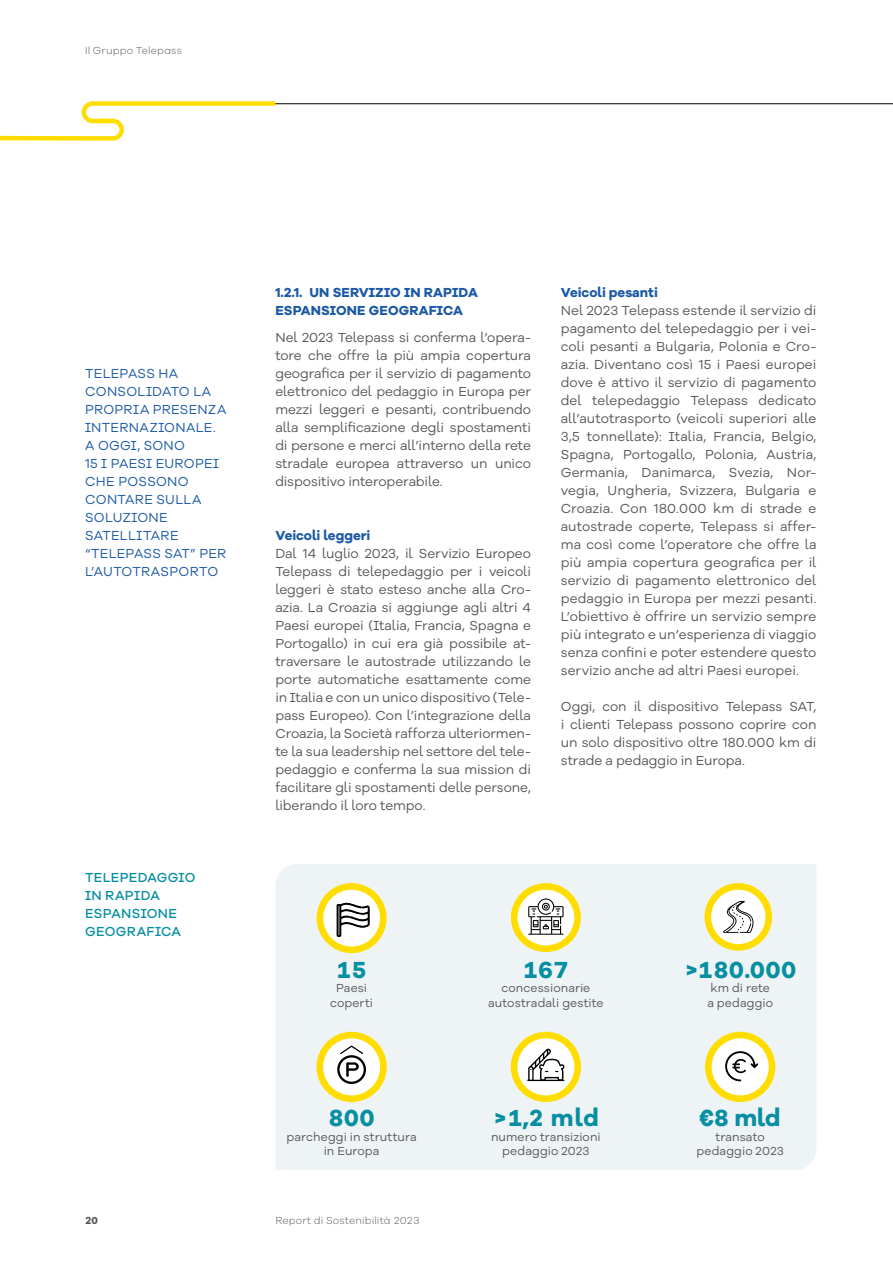
<style>
.page{position:relative;width:893px;height:1263px;background:#fff}
.page>*{position:absolute;margin:0;border:0;box-sizing:border-box;transform-origin:0 0}
.t1{font:700 24px "Galano Grotesque Alt";letter-spacing:.035em;color:#068fa2}
.t2{font:13.5px/18px "Galano Grotesque Alt";letter-spacing:-.005em;color:#575756;text-align:justify}
.t3{font:13.5px/18px "Galano Grotesque Alt";letter-spacing:.02em;color:#1c59a5}
.t4{font:700 13.5px/18px "Galano Grotesque Alt";color:#1c59a5}
.t5{font:500 13.5px/18px "Galano Grotesque Alt";letter-spacing:.025em;color:#068fa2}
.t6{font:12px/14.4px "Galano Grotesque Alt";letter-spacing:.01em;color:#575756;text-align:center}
.t7{font:300 10.5px "Galano Grotesque";letter-spacing:.015em;color:#575756}
.t8{font:700 10.5px "Galano Grotesque";color:#575756}
</style>
<div class="page">
<hr style="left:246px;top:103px;width:647px;height:1px;background:#000">
<div style="left:275px;top:864px;width:541px;height:306px;background:#eef3f6"></div>
<svg style="left:320px;top:886px;width:63px;height:64px"></svg>
<div style="left:317px;top:883px;width:70px;height:70px;border:7px solid #fd0;border-radius:50%"></div>
<svg style="left:337px;top:902px;width:32px;height:35px"></svg>
<svg style="left:320px;top:1035px;width:63px;height:64px"></svg>
<div style="left:316px;top:1032px;width:71px;height:70px;border:7px solid #fd0;border-radius:50%"></div>
<svg style="left:337px;top:1045px;width:29px;height:39px"></svg>
<svg style="left:708px;top:886px;width:61px;height:61px"></svg>
<div style="left:704px;top:883px;width:68px;height:68px;border:7px solid #fd0;border-radius:50%"></div>
<svg style="left:723px;top:901px;width:32px;height:32px"></svg>
<svg style="left:708px;top:1035px;width:64px;height:64px"></svg>
<div style="left:705px;top:1032px;width:70px;height:70px;border:7px solid #fd0;border-radius:50%"></div>
<svg style="left:725px;top:1051px;width:33px;height:30px"></svg>
<svg style="left:514px;top:886px;width:64px;height:63px"></svg>
<div style="left:511px;top:883px;width:70px;height:69px;border:7px solid #fd0;border-radius:50%"></div>
<svg style="left:528px;top:898px;width:36px;height:37px"></svg>
<svg style="left:514px;top:1035px;width:64px;height:64px"></svg>
<div style="left:511px;top:1032px;width:70px;height:70px;border:7px solid #fd0;border-radius:50%"></div>
<svg style="left:527px;top:1048px;width:37px;height:33px"></svg>
<svg style="left:0;top:101px;width:280px;height:40px"></svg>
<p class="t7" style="left:85px;top:44px;width:98px">Il Gruppo Telepass</p>
<p class="t3" style="left:85px;top:364px;width:143px">TELEPASS HA<br>CONSOLIDATO LA<br>PROPRIA PRESENZA<br>INTERNAZIONALE.<br>A OGGI, SONO<br>15 I PAESI EUROPEI<br>CHE POSSONO<br>CONTARE SULLA<br>SOLUZIONE<br>SATELLITARE “TELEPASS SAT” PER<br>L’AUTOTRASPORTO</p>
<p class="t5" style="left:85px;top:868px;width:112px">TELEPEDAGGIO<br>IN RAPIDA<br>ESPANSIONE<br>GEOGRAFICA</p>
<p class="t4" style="left:275px;top:283px;width:204px">1.2.1. UN SERVIZIO IN RAPIDA<br>ESPANSIONE GEOGRAFICA</p>
<p class="t2" style="left:275px;top:328px;width:257px">Nel 2023 Telepass si conferma l’opera&shy;tore che offre la più ampia copertura geografica per il servizio di pagamento elettronico del pedaggio in Europa per mezzi leggeri e pesanti, contribuendo alla semplificazione degli spostamenti di persone e merci all’interno della rete stradale europea attraverso un unico dispositivo interoperabile.</p>
<p class="t4" style="left:275px;top:526px;width:97px">Veicoli leggeri</p>
<p class="t2" style="left:275px;top:544px;width:257px">Dal 14 luglio 2023, il Servizio Europeo Telepass di telepedaggio per i veicoli leggeri è stato esteso anche alla Cro&shy;azia. La Croazia si aggiunge agli altri 4<br>Paesi europei (Italia, Francia, Spagna e Portogallo) in cui era già possibile at&shy;traversare le autostrade utilizzando le porte automatiche esattamente come in Italia e con un unico dispositivo (Tele&shy;pass Europeo). Con l’integrazione della Croazia, la Società rafforza ulteriormen&shy;te la sua leadership nel settore del tele&shy;pedaggio e conferma la sua mission di facilitare gli spostamenti delle persone, liberando il loro tempo.</p>
<p class="t4" style="left:561px;top:283px;width:99px">Veicoli pesanti</p>
<p class="t2" style="left:561px;top:301px;width:257px">Nel 2023 Telepass estende il servizio di pagamento del telepedaggio per i vei&shy;coli pesanti a Bulgaria, Polonia e Cro&shy;azia. Diventano così 15 i Paesi europei dove è attivo il servizio di pagamento del telepedaggio Telepass dedicato all’autotrasporto (veicoli superiori alle 3,5 tonnellate): Italia, Francia, Belgio, Spagna, Portogallo, Polonia, Austria, Germania, Danimarca, Svezia, Nor&shy;vegia, Ungheria, Svizzera, Bulgaria e Croazia. Con 180.000 km di strade e autostrade coperte, Telepass si affer&shy;ma così come l’operatore che offre la più ampia copertura geografica per il servizio di pagamento elettronico del pedaggio in Europa per mezzi pesanti.<br>L’obiettivo è offrire un servizio sempre più integrato e un’esperienza di viaggio senza confini e poter estendere questo servizio anche ad altri Paesi europei.</p>
<p class="t2" style="left:561px;top:697px;width:257px">Oggi, con il dispositivo Telepass SAT, i clienti Telepass possono coprire con un solo dispositivo oltre 180.000 km di strade a pedaggio in Europa.</p>
<h1 class="t1" style="left:337px;top:954px;width:31px">15</h1>
<p class="t6" style="left:330px;top:980px;width:45px">Paesi coperti</p>
<h1 class="t1" style="left:329px;top:1103px;width:47px">800</h1>
<p class="t6" style="left:287px;top:1129px;width:131px">parcheggi in struttura in Europa</p>
<h1 class="t1" style="left:523px;top:954px;width:46px">167</h1>
<p class="t6" style="left:488px;top:980px;width:117px">concessionarie autostradali gestite</p>
<h1 class="t1" style="left:493px;top:1103px;width:108px">&gt;1,2 mld</h1>
<p class="t6" style="left:491px;top:1129px;width:111px">numero transizioni pedaggio 2023</p>
<h1 class="t1" style="left:684px;top:954px;width:114px">&gt;180.000</h1>
<p class="t6" style="left:707px;top:980px;width:67px;text-align:left">km di rete a pedaggio</p>
<h1 class="t1" style="left:700px;top:1103px;width:83px">€8 mld</h1>
<p class="t6" style="left:697px;top:1129px;width:89px">transato pedaggio 2023</p>
<p class="t8" style="left:85px;top:1214px;width:14px">20</p>
<p class="t7" style="left:275px;top:1214px;width:146px">Report di Sostenibilità 2023</p>
</div>
